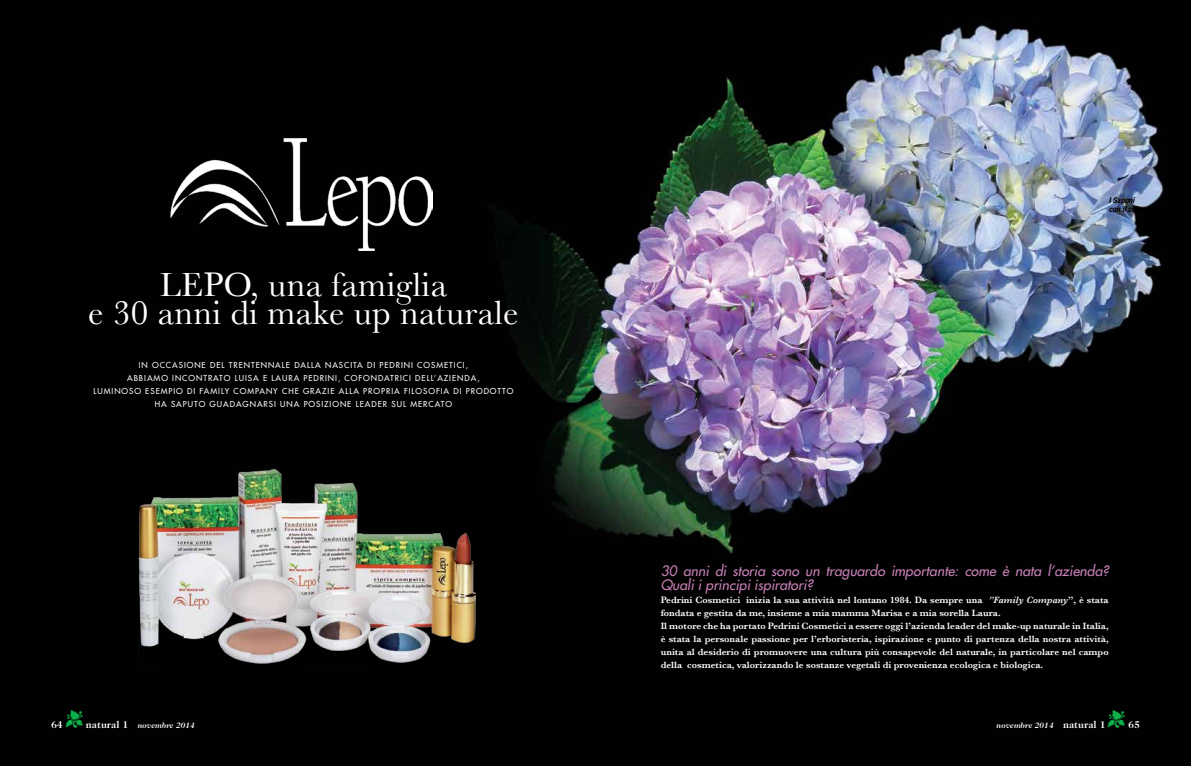
<style>
.page{position:relative;width:1191px;height:766px;background:#fff}
.page>*{position:absolute;margin:0;border:0;box-sizing:border-box;transform-origin:0 0}
.t1{font:35px/28px "Baskerville";letter-spacing:.01em;color:#fff;text-align:center}
.t2{font:italic 14px/14px "Futura";color:#c77fb6}
.t3{font:700 10px "Caslon 224 IT Cby BT";color:#fff}
.t4{font:600 9.5px/13px "Baskerville";color:#fff}
.t5{font:8px/13px "Futura";letter-spacing:.12em;color:#fff}
.t6{font:italic 700 8px "Caslon 224 IT Cby BT";color:#fff}
.t7{font:italic 700 condensed 8px/9.6px "Helvetica Neue";color:#000}
.s1{font-style:italic}
.s2{color:#0db14b}
.s3{font-style:normal;font-size:10px}
</style>
<div class="page">
<img style="left:0;top:0;width:1191px;height:765px">
<img style="left:170px;top:138px;width:262px;height:112px">
<img style="left:138px;top:468px;width:338px;height:200px">
<h1 class="t1" style="left:88px;top:270px;width:432px">LEPO, una famiglia<br>e 30 anni di make up naturale</h1>
<p class="t5" style="left:127px;top:358px;width:342px;text-indent:12px">IN OCCASIONE DEL TRENTENNALE DALLA NASCI TA DI PEDRINI COSMETICI,<br>ABBIAMO INCONTRATO LUISA E LAURA</p>
<p class="t5" style="left:303px;top:371px;width:178px">PEDRINI, COFONDATRICI DELL’AZIENDA,</p>
<p class="t5" style="left:93px;top:384px;width:421px">LUMINOSO ESEMPIO DI FAMILY COMPANY CHE GRAZIE ALLA PROPRIA FILOSOFIA DI PRODOTTO</p>
<p class="t5" style="left:155px;top:397px;width:299px">HA SAPUTO GUADAGNARSI UNA POSIZIONE LEADER SUL MERCATO</p>
<p class="t7" style="left:1108px;top:195px;width:51px">I Saponi<br>con il cofanetto</p>
<h2 class="t2" style="left:660px;top:563px;width:449px">30 anni di storia sono un traguardo importante: come è nata l’azienda?<br>Quali i principi ispiratori?</h2>
<p class="t4" style="left:660px;top:593px;width:449px">Pedrini Cosmetici inizia la sua attività nel lontano 1984. Da sempre una <span class="s1">”Family Company</span>”, è stata fondata e gestita da me, insieme a mia mamma Marisa e a mia sorella Laura.<br>Il motore che ha portato Pedrini Cosmetici a essere oggi l’azienda leader del make-up naturale in Italia, è stata la personale passione per l’erboristeria, ispirazione e punto di partenza della nostra attività, unita al desiderio di promuovere una cultura più consapevole del naturale, in particolare nel campo della cosmetica, valorizzando le sostanze vegetali di provenienza ecologica e biologica.</p>
<p class="t3" style="left:51px;top:717px;width:13px">64</p>
<p class="t6" style="left:66px;top:719px;width:131px"><span class="s2">▼</span> <span class="s3">natural 1</span> novembre 2014</p>
<p class="t6" style="left:996px;top:719px;width:110px">novembre 2014 <span class="s3">natural 1</span></p>
<p class="t3" style="left:1108px;top:717px;width:33px"><span class="s2">▼</span> 65</p>
</div>
